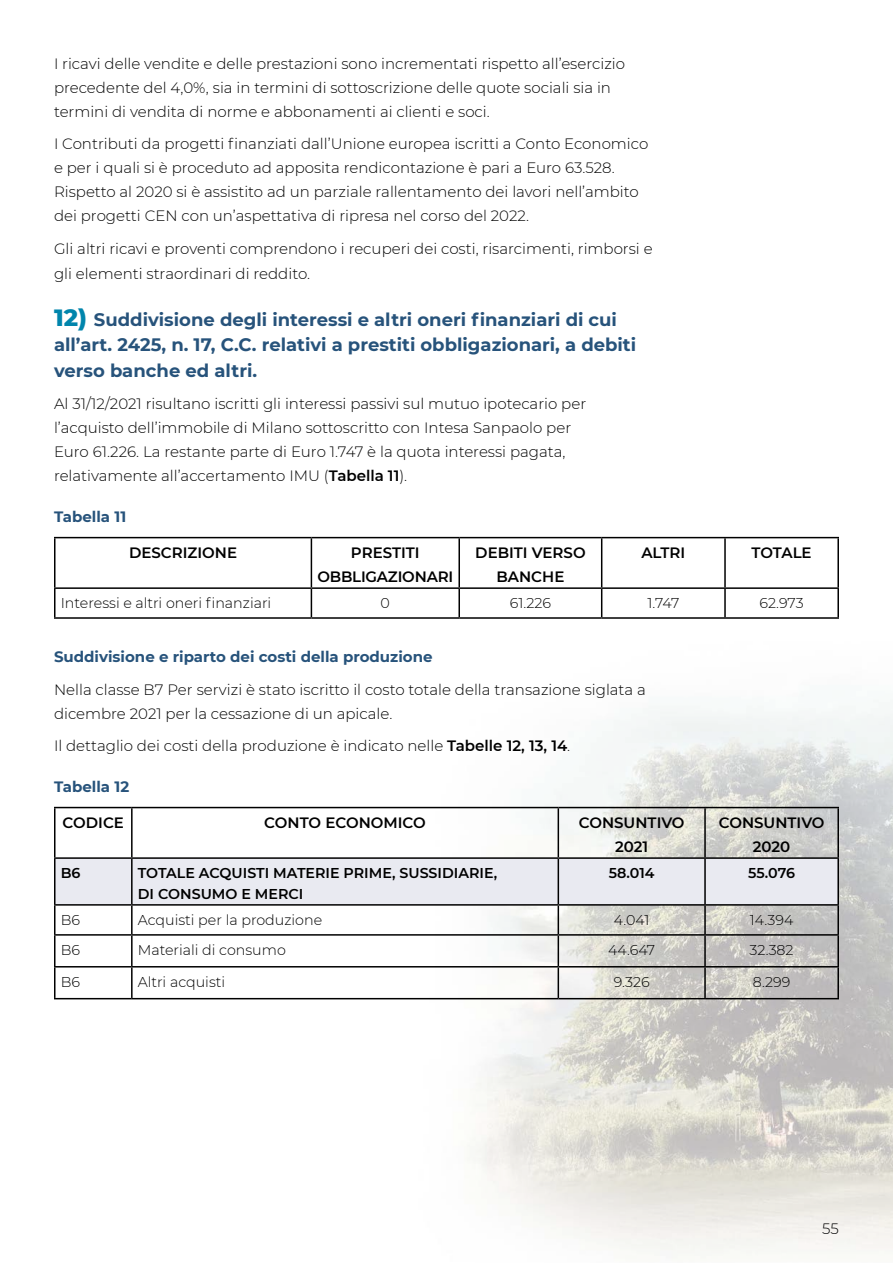
<style>
.page{position:relative;width:893px;height:1263px;background:#fff}
.page>*{position:absolute;margin:0;border:0;box-sizing:border-box;transform-origin:0 0}
.Testo{font:700 18px/25.5px "Montserrat";color:#27537b}
.Testo-2{font:300 15px/24px "Montserrat";color:#000}
.TH_titolo_tabella{font:600 15px/24px "Montserrat";color:#000;text-align:center}
.H4_Titolino{font:700 15px "Montserrat";color:#27537b}
.H4_Titolo_prospetto{font:700 15px "Montserrat";color:#27537b}
.P_testo_tabella{font:300 14.25px "Montserrat";color:#000}
.P_testo_tabella-2{font:600 14.25px "Montserrat";color:#000}
.s1{font-weight:800;font-size:24px;color:#0085ac}
.s2{font-weight:600}
</style>
<div class="page">
<img style="left:397px;top:711px;width:496px;height:542px">
<hr style="left:54px;top:537px;width:257px;height:1px;background:#000">
<hr style="left:54px;top:538px;width:2px;height:49px;background:#000">
<hr style="left:311px;top:537px;width:148px;height:1px;background:#000">
<hr style="left:311px;top:538px;width:1px;height:49px;background:#000">
<hr style="left:459px;top:537px;width:143px;height:1px;background:#000">
<hr style="left:458px;top:538px;width:2px;height:49px;background:#000">
<hr style="left:602px;top:537px;width:123px;height:1px;background:#000">
<hr style="left:601px;top:538px;width:1px;height:49px;background:#000">
<hr style="left:725px;top:537px;width:114px;height:1px;background:#000">
<hr style="left:724px;top:538px;width:2px;height:49px;background:#000">
<hr style="left:837px;top:538px;width:2px;height:49px;background:#000">
<hr style="left:54px;top:587px;width:257px;height:2px;background:#000">
<hr style="left:54px;top:589px;width:2px;height:28px;background:#000">
<hr style="left:311px;top:587px;width:148px;height:2px;background:#000">
<svg style="left:311px;top:589px;width:1px;height:28px"></svg>
<hr style="left:459px;top:587px;width:143px;height:2px;background:#000">
<hr style="left:458px;top:589px;width:2px;height:28px;background:#000">
<hr style="left:602px;top:587px;width:123px;height:2px;background:#000">
<svg style="left:601px;top:589px;width:1px;height:28px"></svg>
<hr style="left:725px;top:587px;width:114px;height:2px;background:#000">
<hr style="left:724px;top:589px;width:2px;height:28px;background:#000">
<hr style="left:837px;top:589px;width:2px;height:28px;background:#000">
<hr style="left:54px;top:617px;width:257px;height:2px;background:#000">
<hr style="left:311px;top:617px;width:148px;height:2px;background:#000">
<hr style="left:459px;top:617px;width:143px;height:2px;background:#000">
<hr style="left:602px;top:617px;width:123px;height:2px;background:#000">
<hr style="left:725px;top:617px;width:114px;height:2px;background:#000">
<hr style="left:54px;top:807px;width:78px;height:1px;background:#000">
<hr style="left:54px;top:808px;width:2px;height:49px;background:#000">
<hr style="left:132px;top:807px;width:426px;height:1px;background:#000">
<hr style="left:131px;top:808px;width:2px;height:49px;background:#000">
<hr style="left:558px;top:807px;width:147px;height:1px;background:#000">
<hr style="left:558px;top:808px;width:1px;height:49px;background:#000">
<hr style="left:705px;top:807px;width:134px;height:1px;background:#000">
<hr style="left:704px;top:808px;width:2px;height:49px;background:#000">
<hr style="left:837px;top:808px;width:2px;height:49px;background:#000">
<hr style="left:54px;top:857px;width:78px;height:2px;background:#000">
<hr style="left:54px;top:859px;width:2px;height:45px;background:#000">
<hr style="left:132px;top:857px;width:426px;height:2px;background:#000">
<hr style="left:558px;top:857px;width:147px;height:2px;background:#000">
<hr style="left:705px;top:857px;width:134px;height:2px;background:#000">
<hr style="left:837px;top:859px;width:2px;height:45px;background:#000">
<hr style="left:54px;top:904px;width:78px;height:2px;background:#000">
<hr style="left:54px;top:906px;width:2px;height:28px;background:#000">
<svg style="left:55px;top:858px;width:783px;height:76px"></svg>
<hr style="left:705px;top:904px;width:134px;height:2px;background:#000">
<hr style="left:704px;top:906px;width:2px;height:28px;background:#000">
<hr style="left:837px;top:906px;width:2px;height:28px;background:#000">
<hr style="left:54px;top:934px;width:78px;height:2px;background:#000">
<hr style="left:54px;top:936px;width:2px;height:30px;background:#000">
<hr style="left:132px;top:934px;width:426px;height:2px;background:#000">
<hr style="left:131px;top:936px;width:2px;height:30px;background:#000">
<hr style="left:558px;top:934px;width:147px;height:2px;background:#000">
<hr style="left:558px;top:936px;width:1px;height:30px;background:#000">
<hr style="left:705px;top:934px;width:134px;height:2px;background:#000">
<hr style="left:704px;top:936px;width:2px;height:30px;background:#000">
<hr style="left:837px;top:936px;width:2px;height:30px;background:#000">
<hr style="left:54px;top:966px;width:78px;height:1px;background:#000">
<hr style="left:54px;top:967px;width:2px;height:31px;background:#000">
<hr style="left:132px;top:966px;width:426px;height:1px;background:#000">
<hr style="left:131px;top:967px;width:2px;height:31px;background:#000">
<hr style="left:558px;top:966px;width:147px;height:1px;background:#000">
<hr style="left:558px;top:967px;width:1px;height:31px;background:#000">
<hr style="left:705px;top:966px;width:134px;height:1px;background:#000">
<hr style="left:704px;top:967px;width:2px;height:31px;background:#000">
<hr style="left:837px;top:967px;width:2px;height:31px;background:#000">
<hr style="left:54px;top:998px;width:78px;height:1px;background:#000">
<hr style="left:132px;top:998px;width:426px;height:1px;background:#000">
<hr style="left:558px;top:998px;width:147px;height:1px;background:#000">
<hr style="left:705px;top:998px;width:134px;height:1px;background:#000">
<p class="Testo-2" style="left:54px;top:51px;width:573px">I ricavi delle vendite e delle prestazioni sono incrementati rispetto all’esercizio precedente del 4,0%, sia in termini di sottoscrizione delle quote sociali sia in termini di vendita di norme e abbonamenti ai clienti e soci.</p>
<p class="Testo-2" style="left:54px;top:131px;width:596px">I Contributi da progetti finanziati dall’Unione europea iscritti a Conto Economico e per i quali si è proceduto ad apposita rendicontazione è pari a Euro 63.528.<br>Rispetto al 2020 si è assistito ad un parziale rallentamento dei lavori nell’ambito dei progetti CEN con un’aspettativa di ripresa nel corso del 2022.</p>
<p class="Testo-2" style="left:54px;top:235px;width:600px;line-height:25.5px">Gli altri ricavi e proventi comprendono i recuperi dei costi, risarcimenti, rimborsi e gli elementi straordinari di reddito.</p>
<p class="Testo" style="left:54px;top:306px;width:584px"><span class="s1">12)</span> Suddivisione degli interessi e altri oneri finanziari di cui all’art. 2425, n. 17, C.C. relativi a prestiti obbligazionari, a debiti verso banche ed altri.</p>
<p class="Testo-2" style="left:54px;top:391px;width:534px">Al 31/12/2021 risultano iscritti gli interessi passivi sul mutuo ipotecario per l’acquisto dell’immobile di Milano sottoscritto con Intesa Sanpaolo per Euro 61.226. La restante parte di Euro 1.747 è la quota interessi pagata, relativamente all’accertamento IMU (<span class="s2">Tabella 11</span>).</p>
<h4 class="H4_Titolo_prospetto" style="left:54px;top:506px;width:74px">Tabella 11</h4>
<p class="TH_titolo_tabella" style="left:129px;top:540px;width:110px">DESCRIZIONE</p>
<p class="TH_titolo_tabella" style="left:317px;top:540px;width:137px">PRESTITI<br>OBBLIGAZIONARI</p>
<p class="TH_titolo_tabella" style="left:475px;top:540px;width:112px">DEBITI VERSO<br>BANCHE</p>
<p class="TH_titolo_tabella" style="left:641px;top:540px;width:46px">ALTRI</p>
<p class="TH_titolo_tabella" style="left:751px;top:540px;width:62px">TOTALE</p>
<p class="P_testo_tabella" style="left:61px;top:593px;width:212px">Interessi e altri oneri finanziari</p>
<p class="P_testo_tabella" style="left:381px;top:593px;width:11px">0</p>
<p class="P_testo_tabella" style="left:510px;top:593px;width:43px">61.226</p>
<p class="P_testo_tabella" style="left:647px;top:593px;width:33px">1.747</p>
<p class="P_testo_tabella" style="left:759px;top:593px;width:46px">62.973</p>
<h4 class="H4_Titolino" style="left:54px;top:646px;width:380px">Suddivisione e riparto dei costi della produzione</h4>
<p class="Testo-2" style="left:54px;top:677px;width:593px">Nella classe B7 Per servizi è stato iscritto il costo totale della transazione siglata a dicembre 2021 per la cessazione di un apicale.</p>
<p class="Testo-2" style="left:54px;top:733px;width:518px">Il dettaglio dei costi della produzione è indicato nelle <span class="s2">Tabelle 12, 13, 14</span>.</p>
<h4 class="H4_Titolo_prospetto" style="left:54px;top:776px;width:77px">Tabella 12</h4>
<p class="TH_titolo_tabella" style="left:63px;top:810px;width:63px">CODICE</p>
<p class="TH_titolo_tabella" style="left:264px;top:810px;width:163px">CONTO ECONOMICO</p>
<p class="TH_titolo_tabella" style="left:579px;top:810px;width:107px">CONSUNTIVO<br>2021</p>
<p class="TH_titolo_tabella" style="left:719px;top:810px;width:107px">CONSUNTIVO<br>2020</p>
<p class="P_testo_tabella-2" style="left:61px;top:863px;width:21px">B6</p>
<p class="P_testo_tabella-2" style="left:138px;top:863px;width:361px">TOTALE ACQUISTI MATERIE PRIME, SUSSIDIARIE,</p>
<p class="P_testo_tabella-2" style="left:138px;top:884px;width:167px">DI CONSUMO E MERCI</p>
<p class="P_testo_tabella-2" style="left:609px;top:863px;width:47px">58.014</p>
<p class="P_testo_tabella-2" style="left:748px;top:863px;width:48px">55.076</p>
<p class="P_testo_tabella" style="left:61px;top:910px;width:21px">B6</p>
<p class="P_testo_tabella" style="left:138px;top:910px;width:186px">Acquisti per la produzione</p>
<p class="P_testo_tabella" style="left:614px;top:910px;width:37px">4.041</p>
<p class="P_testo_tabella" style="left:750px;top:910px;width:45px">14.394</p>
<p class="P_testo_tabella" style="left:61px;top:940px;width:21px">B6</p>
<p class="P_testo_tabella" style="left:138px;top:940px;width:150px">Materiali di consumo</p>
<p class="P_testo_tabella" style="left:608px;top:940px;width:49px">44.647</p>
<p class="P_testo_tabella" style="left:750px;top:940px;width:46px">32.382</p>
<p class="P_testo_tabella" style="left:61px;top:972px;width:21px">B6</p>
<p class="P_testo_tabella" style="left:138px;top:972px;width:89px">Altri acquisti</p>
<p class="P_testo_tabella" style="left:614px;top:972px;width:37px">9.326</p>
<p class="P_testo_tabella" style="left:753px;top:972px;width:39px">8.299</p>
<p class="Testo-2" style="left:822px;top:1216px;width:18px">55</p>
</div>
